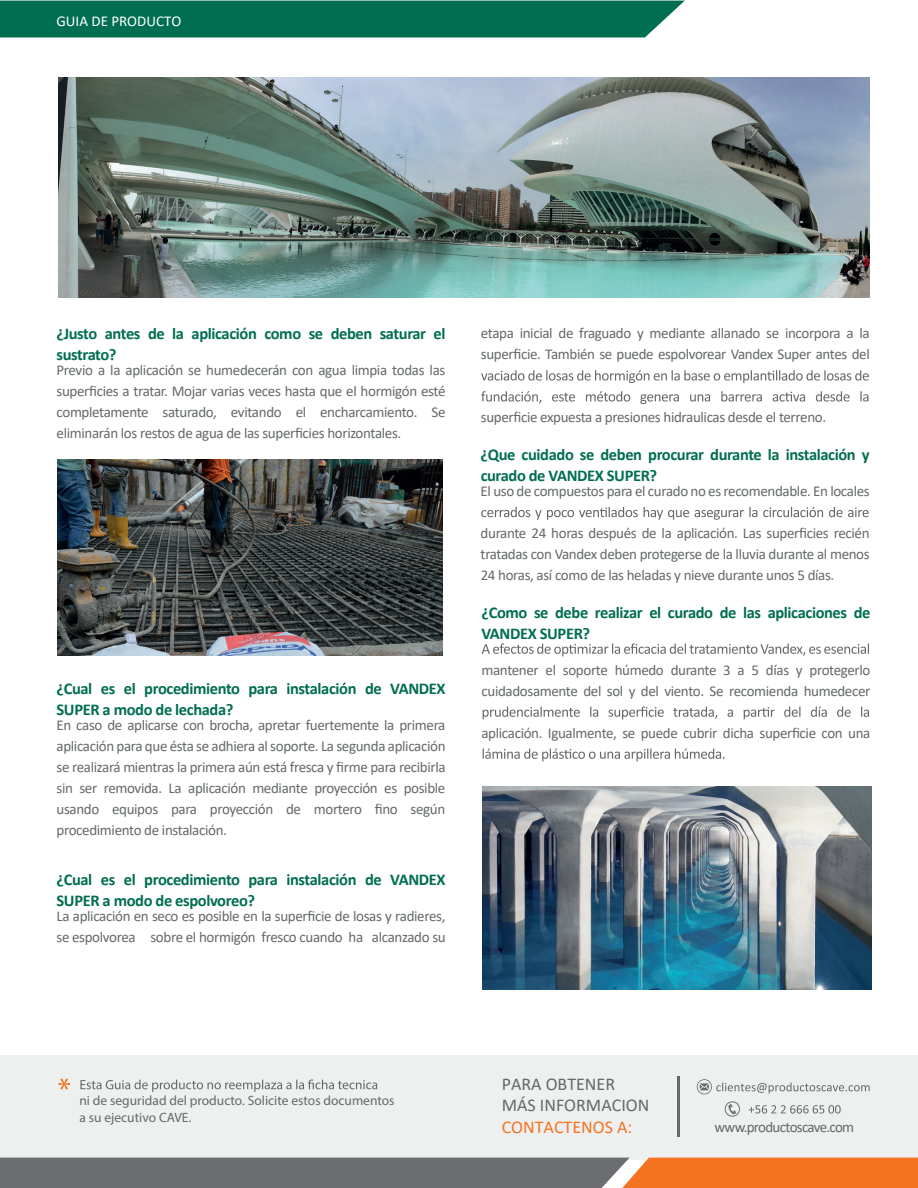
<style>
.page{position:relative;width:918px;height:1188px;background:#fff}
.page>*{position:absolute;margin:0;border:0;box-sizing:border-box;transform-origin:0 0}
.t1{font:18px/21.6px "Calibri";color:#656969}
.t2{font:18px "Calibri";color:#f47321}
.t3{font:700 16.5px/21px "Calibri";letter-spacing:-.025em;color:#006e51}
.t4{font:15px/21px "Calibri";letter-spacing:-.025em;color:#656969;text-align:justify}
.t5{font:15px "Calibri";letter-spacing:-.045em;color:#656969}
.t6{font:15px "Calibri";color:#fff}
.t7{font:13.5px/16.2px "Myriad Pro";color:#656969}
</style>
<div class="page">
<img style="left:58px;top:78px;width:811px;height:220px">
<div style="left:0;top:1055px;width:918px;height:105px;background:#eef0ef"></div>
<div style="left:0;top:1px;width:685px;height:37px;background:#006e51"></div>
<svg style="left:0;top:1158px;width:918px;height:30px"></svg>
<svg style="left:749px;top:1105px;width:92px;height:9px"></svg>
<svg style="left:725px;top:1101px;width:15px;height:16px"></svg>
<svg style="left:697px;top:1079px;width:173px;height:15px"></svg>
<hr style="left:677px;top:1076px;width:3px;height:60px;background:#656969">
<svg style="left:80px;top:1079px;width:297px;height:13px"></svg>
<svg style="left:59px;top:1078px;width:11px;height:12px"></svg>
<svg style="left:481px;top:370px;width:388px;height:13px"></svg>
<svg style="left:481px;top:391px;width:387px;height:13px"></svg>
<svg style="left:482px;top:643px;width:387px;height:13px"></svg>
<svg style="left:483px;top:706px;width:386px;height:13px"></svg>
<svg style="left:483px;top:748px;width:242px;height:13px"></svg>
<svg style="left:481px;top:507px;width:388px;height:13px"></svg>
<img style="left:482px;top:787px;width:390px;height:203px">
<img style="left:57px;top:460px;width:385px;height:195px">
<p class="t6" style="left:56px;top:10px;width:126px">GUIA DE PRODUCTO</p>
<p class="t3" style="left:56px;top:323px;width:391px">¿Justo antes de la aplicación como se deben saturar el sustrato?</p>
<p class="t4" style="left:56px;top:360px;width:391px">Previo a la aplicación se humedecerán con agua limpia todas las superficies a tratar. Mojar varias veces hasta que el hormigón esté completamente saturado, evitando el encharcamiento. Se eliminarán los restos de agua de las superficies horizontales.</p>
<p class="t3" style="left:56px;top:677px;width:391px">¿Cual es el procedimiento para instalación de VANDEX<br>SUPER a modo de lechada?</p>
<p class="t4" style="left:56px;top:714px;width:391px">En caso de aplicarse con brocha, apretar fuertemente la primera aplicación para que ésta se adhiera al soporte. La segunda aplicación se realizará mientras la primera aún está fresca y firme para recibirla sin ser removida. La aplicación mediante proyección es posible usando equipos para proyección de mortero fino según procedimiento de instalación.</p>
<p class="t3" style="left:56px;top:869px;width:391px">¿Cual es el procedimiento para instalación de VANDEX<br>SUPER a modo de espolvoreo?</p>
<p class="t4" style="left:56px;top:906px;width:391px">La aplicación en seco es posible en la superficie de losas y radieres, se espolvorea sobre el hormigón fresco cuando ha alcanzado su</p>
<p class="t4" style="left:481px;top:323px;width:390px">etapa inicial de fraguado y mediante allanado se incorpora a la superficie. También se puede espolvorear Vandex Super antes del</p>
<p class="t4" style="left:481px;top:407px;width:347px">superficie expuesta a presiones hidraulicas desde el terreno.</p>
<p class="t3" style="left:481px;top:444px;width:391px">¿Que cuidado se deben procurar durante la instalación y curado de VANDEX SUPER?</p>
<p class="t4" style="left:481px;top:480px;width:391px">El uso de compuestos para el curado no es recomendable. En locales</p>
<p class="t4" style="left:481px;top:522px;width:391px">durante 24 horas después de la aplicación. Las superficies recién tratadas con Vandex deben protegerse de la lluvia durante al menos 24 horas, así como de las heladas y nieve durante unos 5 días.</p>
<p class="t3" style="left:481px;top:602px;width:391px">¿Como se debe realizar el curado de las aplicaciones de<br>VANDEX SUPER?</p>
<p class="t4" style="left:481px;top:659px;width:390px">mantener el soporte húmedo durante 3 a 5 días y protegerlo cuidadosamente del sol y del viento. Se recomienda humedecer</p>
<p class="t4" style="left:481px;top:722px;width:390px">aplicación. Igualmente, se puede cubrir dicha superficie con una</p>
<p class="t7" style="left:79px;top:1093px;width:317px">ni de seguridad del producto. Solicite estos documentos a su ejecutivo CAVE.</p>
<p class="t1" style="left:502px;top:1072px;width:149px">PARA OBTENER<br>MÁS INFORMACION</p>
<p class="t2" style="left:502px;top:1114px;width:132px">CONTACTENOS A:</p>
<p class="t5" style="left:715px;top:1117px;width:141px">www.productoscave.com</p>
</div>
